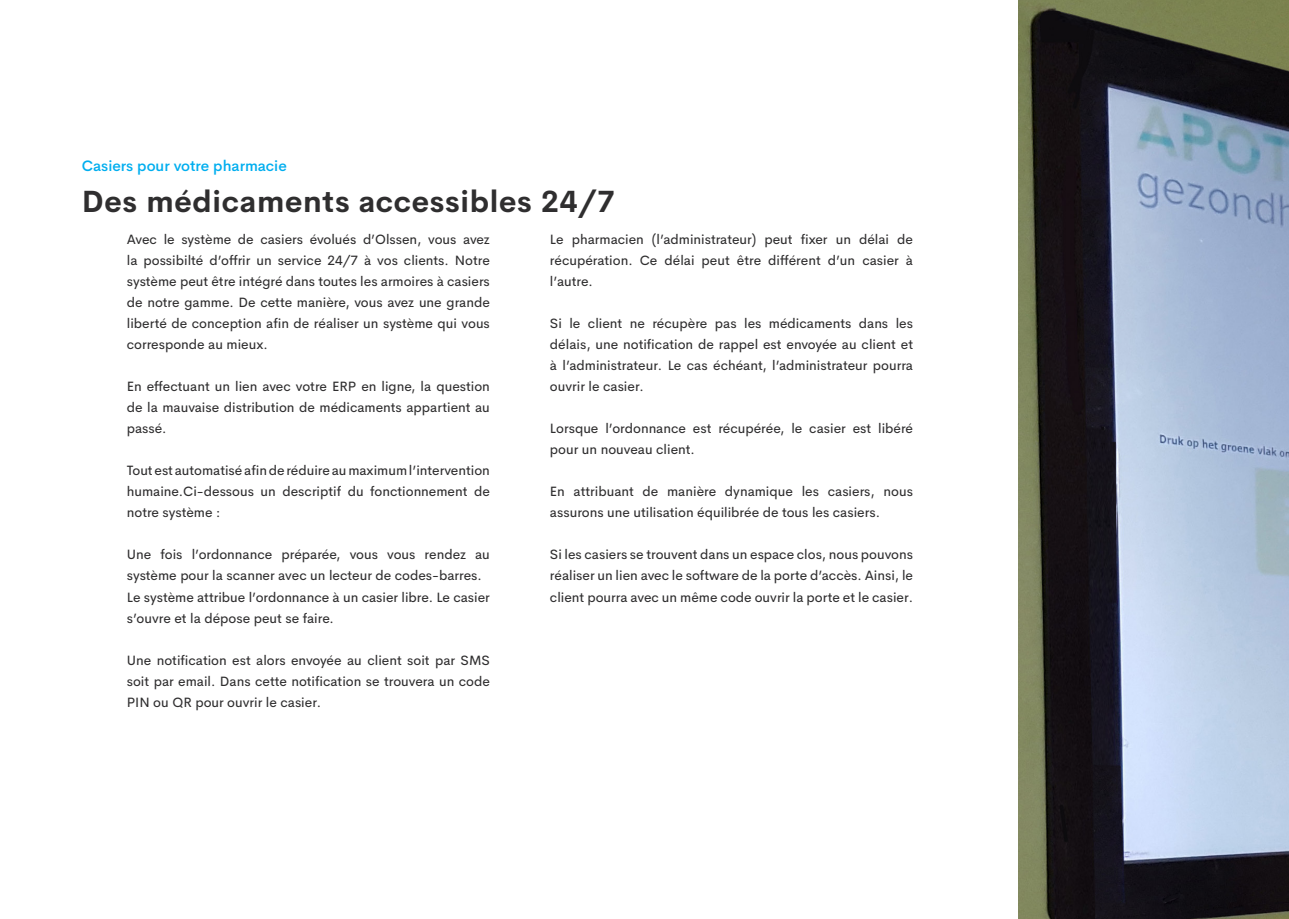
<style>
.page{position:relative;width:1289px;height:919px;background:#fff}
.page>*{position:absolute;margin:0;border:0;box-sizing:border-box;transform-origin:0 0}
.Title_-_20pt{font:700 30px "Cerebri Sans";letter-spacing:.025em;color:#2f2e2f}
.Subtitle{font:500 15px "Cerebri Sans";color:#00aeef}
.Body_Text_-_Justifie{font:13.5px/21px "Cerebri Sans";color:#2f2e2f;text-align:justify}
</style>
<div class="page">
<img style="left:1018px;top:0;width:270px;height:918px">
<p class="Subtitle" style="left:82px;top:154px;width:206px">Casiers pour votre pharmacie</p>
<p class="Title_-_20pt" style="left:82px;top:177px;width:534px">Des médicaments accessibles 24/7</p>
<p class="Body_Text_-_Justifie" style="left:127px;top:228px;width:364px">Avec le système de casiers évolués d’Olssen, vous avez la possibilté d’offrir un service 24/7 à vos clients. Notre système peut être intégré dans toutes les armoires à casiers de notre gamme. De cette manière, vous avez une grande liberté de conception afin de réaliser un système qui vous corresponde au mieux.</p>
<p class="Body_Text_-_Justifie" style="left:127px;top:375px;width:364px">En effectuant un lien avec votre ERP en ligne, la question de la mauvaise distribution de médicaments appartient au passé.</p>
<p class="Body_Text_-_Justifie" style="left:127px;top:459px;width:364px">Tout est automatisé afin de réduire au maximum l’intervention humaine.Ci-dessous un descriptif du fonctionnement de notre système :</p>
<p class="Body_Text_-_Justifie" style="left:127px;top:543px;width:364px">Une fois l’ordonnance préparée, vous vous rendez au système pour la scanner avec un lecteur de codes-barres.</p>
<p class="Body_Text_-_Justifie" style="left:127px;top:585px;width:364px">Le système attribue l’ordonnance à un casier libre. Le casier s’ouvre et la dépose peut se faire.</p>
<p class="Body_Text_-_Justifie" style="left:127px;top:648px;width:364px">Une notification est alors envoyée au client soit par SMS soit par email. Dans cette notification se trouvera un code PIN ou QR pour ouvrir le casier.</p>
<p class="Body_Text_-_Justifie" style="left:550px;top:228px;width:364px">Le pharmacien (l’administrateur) peut fixer un délai de récupération. Ce délai peut être différent d’un casier à l’autre.</p>
<p class="Body_Text_-_Justifie" style="left:550px;top:312px;width:364px">Si le client ne récupère pas les médicaments dans les délais, une notification de rappel est envoyée au client et à l’administrateur. Le cas échéant, l’administrateur pourra ouvrir le casier.</p>
<p class="Body_Text_-_Justifie" style="left:550px;top:417px;width:364px">Lorsque l’ordonnance est récupérée, le casier est libéré pour un nouveau client.</p>
<p class="Body_Text_-_Justifie" style="left:550px;top:480px;width:364px">En attribuant de manière dynamique les casiers, nous assurons une utilisation équilibrée de tous les casiers.</p>
<p class="Body_Text_-_Justifie" style="left:550px;top:543px;width:364px">Si les casiers se trouvent dans un espace clos, nous pouvons réaliser un lien avec le software de la porte d’accès. Ainsi, le client pourra avec un même code ouvrir la porte et le casier.</p>
</div>
